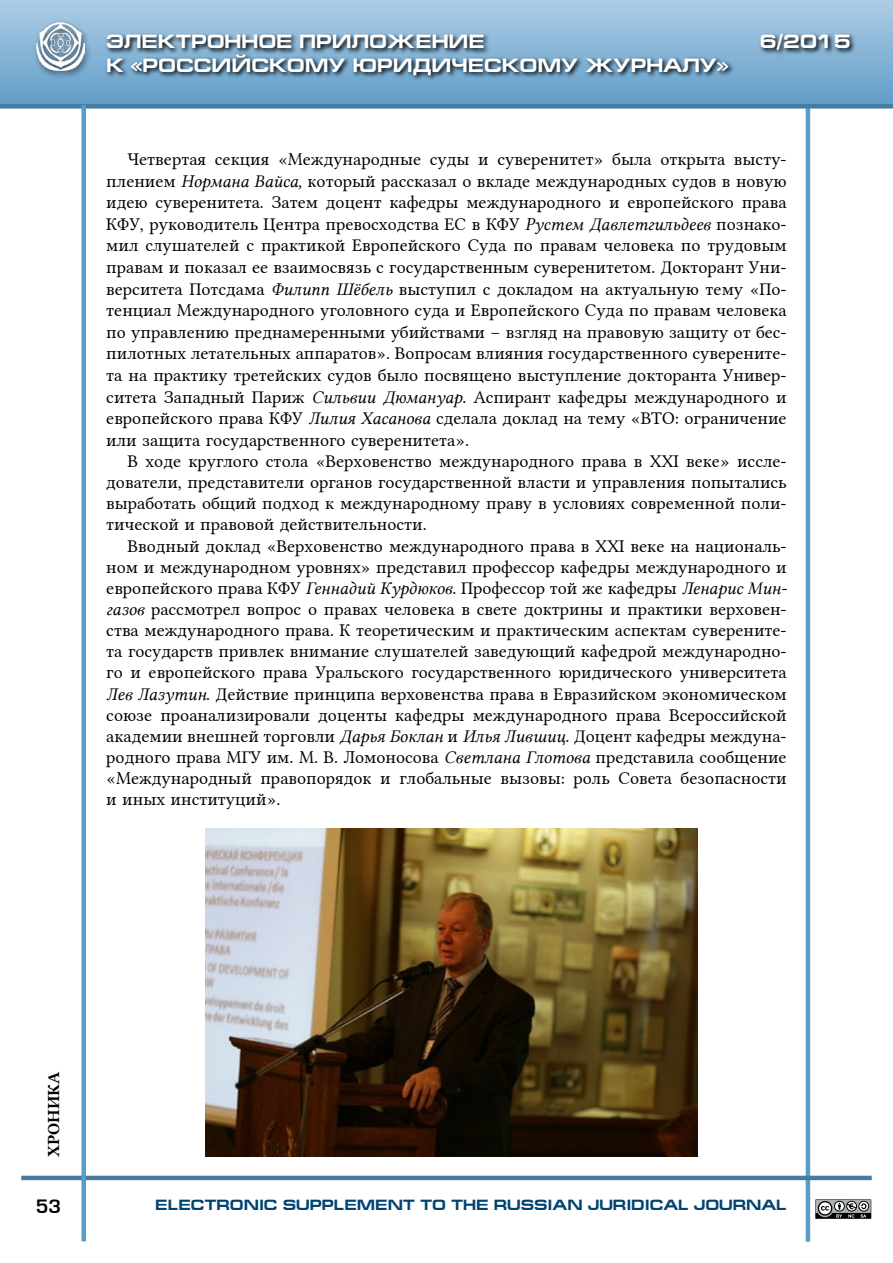
<style>
.page{position:relative;width:893px;height:1263px;background:#fff}
.page>*{position:absolute;margin:0;border:0;box-sizing:border-box;transform-origin:0 0}
.t1{font:700 19.5px "Europe Ext";color:#fff}
.t2{font:18px/21.1px "Lin Libertine";color:#000;text-align:justify}
.t3{font:18px "Europe Demi Normal";color:#000}
.t4{font:16.5px "Lin Libertine B";color:#000}
.t5{font:700 15px "Europe Ext";color:#004371}
.s1{font-family:"Lin Libertine I"}
</style>
<div class="page">
<hr style="left:806px;top:91px;width:4px;height:1151px;background:#589cca">
<hr style="left:21px;top:1176px;width:851px;height:4px;background:#467ba2">
<div style="left:0;top:0;width:893px;height:106px;background:linear-gradient(to bottom,#aecce4,#619dc9)"></div>
<div style="left:0;top:104px;width:893px;height:5px;background:#467ba2"></div>
<div style="left:81px;top:105px;width:5px;height:1136px;background:#589cca"></div>
<div style="left:33px;top:19px;width:59px;height:60px;background:#000;opacity:.63"></div>
<img style="left:37px;top:23px;width:47px;height:47px">
<svg style="left:105px;top:31px;width:751px;height:50px;background:#6b90ab"></svg>
<svg style="left:815px;top:1199px;width:57px;height:20px"></svg>
<img style="left:206px;top:829px;width:492px;height:328px">
<p class="t1" style="left:106px;top:31px;width:380px">ЭЛЕКТРОННОЕ ПРИЛОЖЕНИЕ</p>
<p class="t1" style="left:760px;top:31px;width:92px">6/2015</p>
<p class="t1" style="left:106px;top:54px;width:624px">К «РОССИЙСКОМУ ЮРИДИЧЕСКОМУ ЖУРНАЛУ»</p>
<p class="t2" style="left:106px;top:146px;width:682px;line-height:21.6px;text-indent:21px">Четвертая секция «Международные суды и суверенитет» была открыта высту&shy;плением <span class="s1">Нормана Вайса,</span> который рассказал о вкладе международных судов в новую идею суверенитета. Затем доцент кафедры международного и европейского права КФУ, руководитель Центра превосходства ЕС в КФУ <span class="s1">Рустем Давлетгильдеев</span> познако&shy;мил слушателей с практикой Европейского Суда по правам человека по трудовым правам и показал ее взаимосвязь с государственным суверенитетом. Докторант Уни&shy;верситета Потсдама <span class="s1">Филипп Шёбель</span> выступил с докладом на актуальную тему «По&shy;тенциал Международного уголовного суда и Европейского Суда по правам человека по управлению преднамеренными убийствами – взгляд на правовую защиту от бес&shy;пилотных летательных аппаратов». Вопросам влияния государственного суверените&shy;та на практику третейских судов было посвящено выступление докторанта Универ&shy;ситета Западный Париж <span class="s1">Сильвии Дюмануар</span>. Аспирант кафедры международного и европейского права КФУ <span class="s1">Лилия Хасанова</span> сделала доклад на тему «ВТО: ограничение или защита государственного суверенитета».</p>
<p class="t2" style="left:106px;top:448px;width:682px;text-indent:21px">В ходе круглого стола «Верховенство международного права в XXI веке» иссле&shy;дователи, представители органов государственной власти и управления попытались выработать общий подход к международному праву в условиях современной поли&shy;тической и правовой действительности.</p>
<p class="t2" style="left:106px;top:533px;width:682px;text-indent:21px">Вводный доклад «Верховенство международного права в XXI веке на националь&shy;ном и международном уровнях» представил профессор кафедры международного и европейского права КФУ <span class="s1">Геннадий Курдюков</span>. Профессор той же кафедры <span class="s1">Ленарис Мин&shy;газов</span> рассмотрел вопрос о правах человека в свете доктрины и практики верховен&shy;ства международного права. К теоретическим и практическим аспектам суверените&shy;та государств привлек внимание слушателей заведующий кафедрой международно&shy;го и европейского права Уральского государственного юридического университета <span class="s1">Лев Лазутин</span>. Действие принципа верховенства права в Евразийском экономическом союзе проанализировали доценты кафедры международного права Всероссийской академии внешней торговли <span class="s1">Дарья Боклан</span> и <span class="s1">Илья Лившиц</span>. Доцент кафедры междуна&shy;родного права МГУ им. М. В. Ломоносова <span class="s1">Светлана Глотова</span> представила сообщение «Международный правопорядок и глобальные вызовы: роль Совета безопасности и иных институций».</p>
<p class="t4" style="left:43px;top:1157px;width:86px;rotate:-90deg">хроника</p>
<p class="t3" style="left:36px;top:1196px;width:27px">53</p>
<p class="t5" style="left:155px;top:1196px;width:633px">ELECTRONIC SUPPLEMENT TO THE RUSSIAN JURIDICAL JOURNAL</p>
</div>
